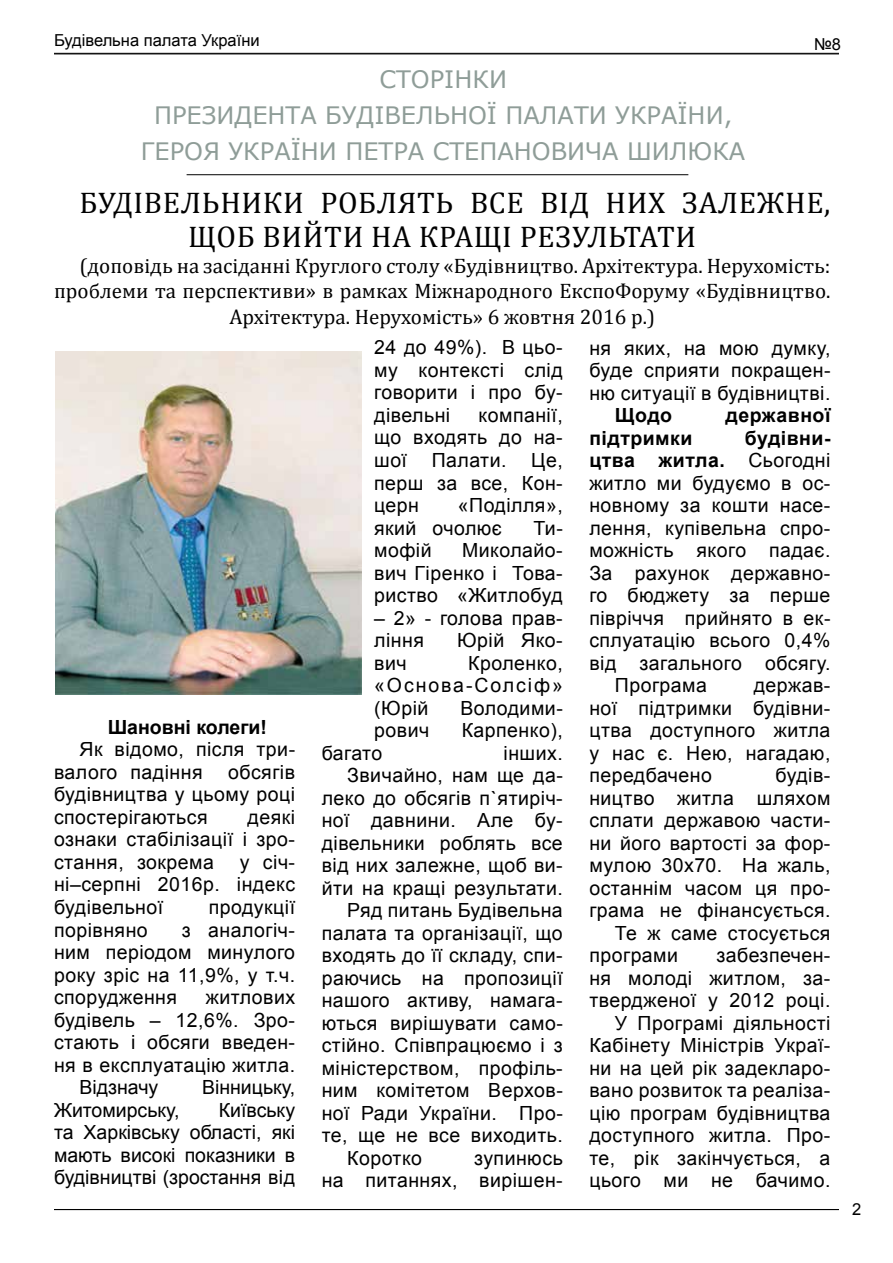
<style>
.page{position:relative;width:893px;height:1263px;background:#fff}
.page>*{position:absolute;margin:0;border:0;box-sizing:border-box;transform-origin:0 0}
.t1{font:30px/34.5px "Cambria";letter-spacing:.02em;color:#000}
.t2{font:24px/36px "Verdana";color:#8f9d98;text-align:center}
.t3{font:21px "Cambria";color:#000}
.t4{font:19.5px/22.5px "Arial";letter-spacing:.025em;color:#000;text-align:justify}
.t5{font:700 19.5px "Arial";letter-spacing:.025em;color:#000}
.t6{font:19.5px "Arial";color:#000}
.t7{font:700 19.5px "Arial";color:#000}
.t8{font:16.5px "Arial";color:#000}
.s1{font-weight:400}
</style>
<div class="page">
<hr style="left:54px;top:1209px;width:785px;height:1px;background:#000">
<hr style="left:54px;top:53px;width:785px;height:1px;background:#000">
<hr style="left:54px;top:54px;width:785px;height:1px;background:#000">
<hr style="left:187px;top:174px;width:501px;height:1px;background:#000">
<img style="left:55px;top:352px;width:306px;height:342px">
<p class="t8" style="left:54px;top:29px;width:207px">Будівельна палата України</p>
<p class="t8" style="left:814px;top:33px;width:28px">№8</p>
<p class="t2" style="left:141px;top:61px;width:606px">СТОРІНКИ<br>ПРЕЗИДЕНТА БУДІВЕЛЬНОЇ ПАЛАТИ УКРАЇНИ,<br>ГЕРОЯ УКРАЇНИ ПЕТРА СТЕПАНОВИЧА ШИЛЮКА</p>
<h1 class="t1" style="left:188px;top:185px;width:644px;text-indent:-109px">БУДІВЕЛЬНИКИ РОБЛЯТЬ ВСЕ ВІД НИХ ЗАЛЕЖНЕ,<br>ЩОБ ВИЙТИ НА КРАЩІ РЕЗУЛЬТАТИ</h1>
<p class="t3" style="left:80px;top:253px;width:752px">(доповідь на засіданні Круглого столу «Будівництво. Архітектура. Нерухомість:</p>
<p class="t3" style="left:54px;top:279px;width:778px">проблеми та перспективи» в рамках Міжнародного ЕкспоФоруму «Будівництво.</p>
<p class="t3" style="left:229px;top:304px;width:427px">Архітектура. Нерухомість» 6 жовтня 2016 р.)</p>
<p class="t7" style="left:108px;top:713px;width:161px">Шановні колеги!</p>
<p class="t4" style="left:54px;top:738px;width:243px;text-indent:26px">Як відомо, після три&shy;валого падіння</p>
<p class="t4" style="left:54px;top:761px;width:243px;text-indent:174px">обсягів будівництва у цьому році спостерігаються</p>
<p class="t4" style="left:54px;top:806px;width:243px;text-indent:194px">деякі ознаки стабілізації і зро&shy;стання, зокрема</p>
<p class="t4" style="left:54px;top:851px;width:243px;text-indent:186px">у січ&shy;ні–серпні 2016р. індекс будівельної</p>
<p class="t4" style="left:209px;top:896px;width:88px">продукції</p>
<p class="t4" style="left:54px;top:918px;width:243px;text-indent:128px">з аналогіч&shy;ним періодом минулого року зріс на 11,9%, у т.ч. спорудження</p>
<p class="t4" style="left:54px;top:918px;width:95px">порівняно</p>
<p class="t4" style="left:206px;top:986px;width:91px">житлових</p>
<p class="t4" style="left:54px;top:1008px;width:243px">будівель – 12,6%. Зро-</p>
<p class="t4" style="left:54px;top:1031px;width:243px">стають і обсяги введен-</p>
<p class="t4" style="left:54px;top:1053px;width:243px">ня в експлуатацію житла.</p>
<p class="t6" style="left:80px;top:1074px;width:80px">Відзначу</p>
<p class="t6" style="left:202px;top:1074px;width:95px">Вінницьку,</p>
<p class="t6" style="left:54px;top:1096px;width:127px">Житомирську,</p>
<p class="t4" style="left:54px;top:1098px;width:243px;text-indent:165px">Київську та Харківську області, які мають високі показники в будівництві (зростання від</p>
<p class="t4" style="left:374px;top:336px;width:190px">24 до 49%). В цьо&shy;му контексті слід говорити і про бу&shy;дівельні</p>
<p class="t4" style="left:374px;top:404px;width:190px;text-indent:104px">компанії, що входять до на&shy;шої</p>
<p class="t4" style="left:374px;top:449px;width:190px;text-indent:157px">Це, перш за все, Кон&shy;церн</p>
<p class="t4" style="left:432px;top:449px;width:76px">Палати.</p>
<p class="t4" style="left:374px;top:494px;width:190px;text-indent:84px">«Поділля», який очолює</p>
<p class="t4" style="left:533px;top:516px;width:31px">Ти-</p>
<p class="t4" style="left:374px;top:539px;width:190px;text-indent:88px">Миколайо&shy;вич Гіренко і Това&shy;риство «Житлобуд</p>
<p class="t4" style="left:374px;top:606px;width:190px">– 2» - голова прав&shy;ління</p>
<p class="t4" style="left:374px;top:539px;width:59px">мофій</p>
<p class="t4" style="left:457px;top:629px;width:107px">Юрій Яко-</p>
<p class="t4" style="left:374px;top:651px;width:190px;text-indent:94px">Кроленко, «Основа-Солсіф» (Юрій</p>
<p class="t4" style="left:374px;top:651px;width:34px">вич</p>
<p class="t4" style="left:460px;top:696px;width:104px">Володими-</p>
<p class="t4" style="left:374px;top:719px;width:57px">рович</p>
<p class="t4" style="left:462px;top:719px;width:103px">Карпенко),</p>
<p class="t4" style="left:322px;top:741px;width:62px">багато</p>
<p class="t4" style="left:504px;top:741px;width:61px">інших.</p>
<p class="t4" style="left:347px;top:764px;width:217px">Звичайно, нам ще да-</p>
<p class="t4" style="left:322px;top:786px;width:243px">леко до обсягів п`ятиріч-</p>
<p class="t4" style="left:322px;top:809px;width:243px">ної давнини. Але бу-</p>
<p class="t4" style="left:322px;top:831px;width:243px">дівельники роблять все</p>
<p class="t4" style="left:322px;top:854px;width:243px">від них залежне, щоб ви-</p>
<p class="t4" style="left:322px;top:876px;width:243px">йти на кращі результати.</p>
<p class="t4" style="left:347px;top:899px;width:217px">Ряд питань Будівельна</p>
<p class="t4" style="left:322px;top:921px;width:243px">палата та організації, що</p>
<p class="t4" style="left:322px;top:944px;width:243px">входять до її складу, спи-</p>
<p class="t4" style="left:322px;top:966px;width:243px">раючись на пропозиції</p>
<p class="t4" style="left:322px;top:989px;width:243px">нашого активу, намага-</p>
<p class="t4" style="left:322px;top:1011px;width:243px">ються вирішувати само-</p>
<p class="t4" style="left:322px;top:1034px;width:243px">стійно. Співпрацюємо і з</p>
<p class="t4" style="left:322px;top:1056px;width:243px">міністерством, профіль-</p>
<p class="t4" style="left:322px;top:1079px;width:243px">ним комітетом Верхов-</p>
<p class="t4" style="left:322px;top:1101px;width:243px">ної Ради України. Про-</p>
<p class="t4" style="left:322px;top:1124px;width:243px">те, ще не все виходить.</p>
<p class="t4" style="left:347px;top:1146px;width:76px">Коротко</p>
<p class="t4" style="left:322px;top:1146px;width:243px;text-align:right">зупинюсь<br>на питаннях, вирішен-</p>
<p class="t4" style="left:589px;top:336px;width:243px">ня яких, на мою думку, буде сприяти покращен&shy;ню ситуації в будівництві.</p>
<p class="t5" style="left:615px;top:401px;width:59px">Щодо</p>
<p class="t5" style="left:726px;top:401px;width:106px">державної</p>
<p class="t5" style="left:589px;top:424px;width:105px">підтримки</p>
<p class="t5" style="left:745px;top:424px;width:87px">будівни-</p>
<p class="t5" style="left:589px;top:446px;width:243px">цтва житла. <span class="s1">Сьогодні</span></p>
<p class="t4" style="left:589px;top:471px;width:243px">житло ми будуємо в ос-</p>
<p class="t4" style="left:589px;top:494px;width:243px">новному за кошти насе-</p>
<p class="t4" style="left:589px;top:516px;width:243px">лення, купівельна спро-</p>
<p class="t4" style="left:589px;top:539px;width:243px">можність якого падає.</p>
<p class="t4" style="left:589px;top:561px;width:243px">За рахунок державно-</p>
<p class="t4" style="left:589px;top:584px;width:243px">го бюджету за перше</p>
<p class="t4" style="left:589px;top:606px;width:243px">півріччя прийнято в ек-</p>
<p class="t4" style="left:589px;top:629px;width:243px">сплуатацію всього 0,4%</p>
<p class="t4" style="left:589px;top:651px;width:243px">від загального обсягу.</p>
<p class="t4" style="left:615px;top:674px;width:94px">Програма</p>
<p class="t4" style="left:589px;top:674px;width:243px;text-indent:164px">держав&shy;ної підтримки будівни&shy;цтва доступного житла у нас є. Нею, нагадаю, передбачено</p>
<p class="t4" style="left:776px;top:764px;width:56px">будів-</p>
<p class="t4" style="left:589px;top:786px;width:243px">ництво житла шляхом</p>
<p class="t4" style="left:589px;top:809px;width:243px">сплати державою части-</p>
<p class="t4" style="left:589px;top:831px;width:243px">ни його вартості за фор-</p>
<p class="t4" style="left:589px;top:854px;width:243px">мулою 30х70. На жаль,</p>
<p class="t4" style="left:589px;top:876px;width:243px">останнім часом ця про-</p>
<p class="t4" style="left:589px;top:899px;width:243px">грама не фінансується.</p>
<p class="t4" style="left:615px;top:921px;width:217px">Те ж саме стосується</p>
<p class="t4" style="left:589px;top:944px;width:90px">програми</p>
<p class="t4" style="left:589px;top:944px;width:243px;text-align:right">забезпечен-<br>ня молоді житлом, за&shy;твердженої у 2012 році.<br>У Програмі діяльності<br>Кабінету Міністрів Украї&shy;ни на цей рік задекларо&shy;вано розвиток та реаліза&shy;цію програм будівництва доступного житла. Про&shy;те, рік закінчується, а цього ми не бачимо.</p>
<p class="t8" style="left:852px;top:1197px;width:11px">2</p>
</div>
